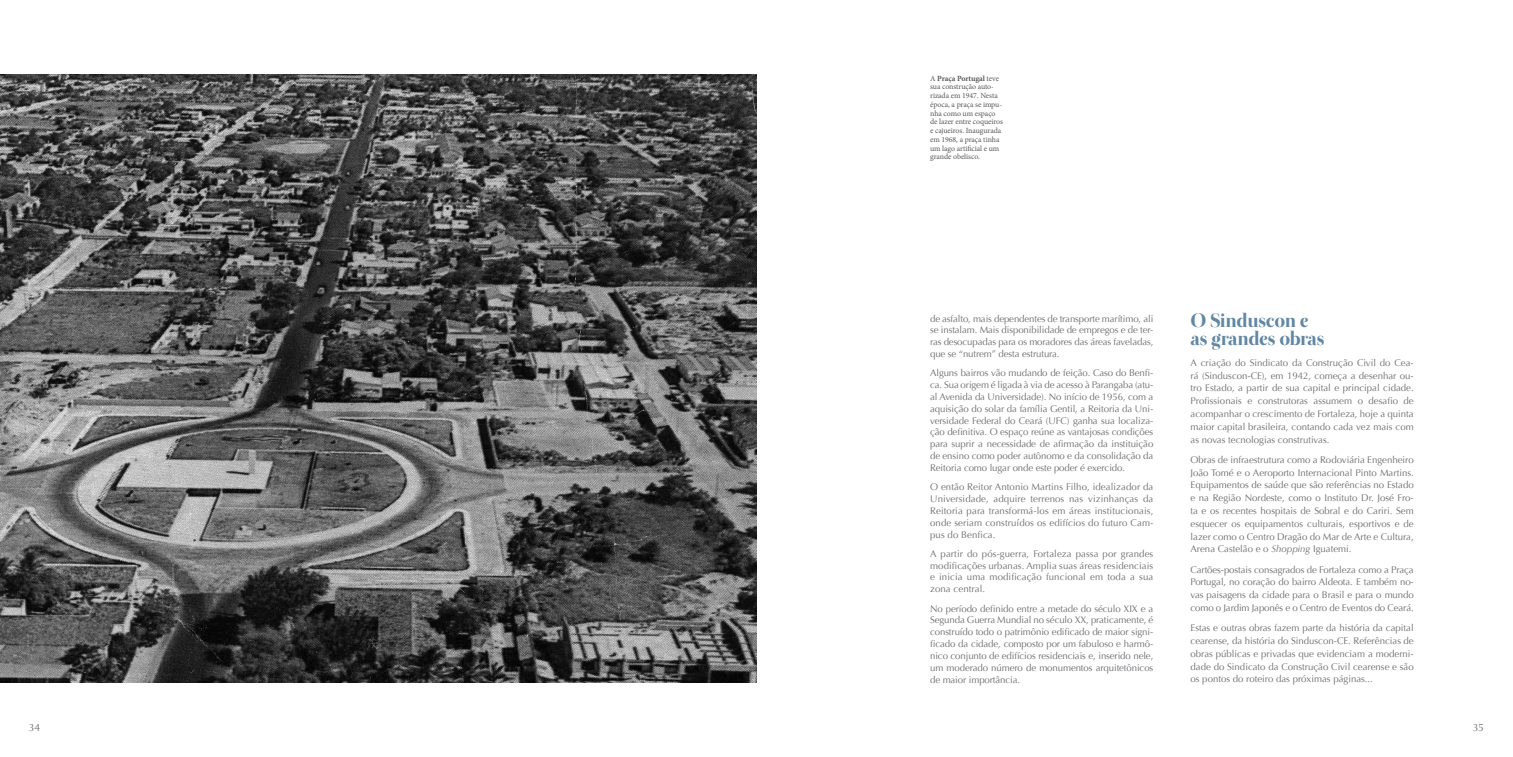
<style>
.page{position:relative;width:1513px;height:757px;background:#fff}
.page>*{position:absolute;margin:0;border:0;box-sizing:border-box;transform-origin:0 0}
.t1{font:19.25px/18.5px "Otama ep";letter-spacing:-.025em;color:#6187a3}
.t2{font:10.5px "Optima";color:#6d6e71}
.t3{font:9.62px/11.8px "Optima";color:#6d6e71;text-align:justify}
.t4{font:7.88px/8.8px "Minion Pro";letter-spacing:-.01em;color:#58595b}
.s1{font-weight:700}
.s2{font-style:italic}
</style>
<div class="page">
<img style="left:0;top:75px;width:756px;height:607px">
<p class="t4" style="left:930px;top:74px;width:74px">A <span class="s1">Praça Portugal</span> teve sua construção auto&shy;rizada em 1947. Nesta época, a praça se impu&shy;nha como um espaço de lazer entre coqueiros e cajueiros. Inaugurada em 1968, a praça tinha um lago artificial e um grande obelisco.</p>
<p class="t3" style="left:930px;top:312px;width:225px">de asfalto, mais dependentes de transporte marítimo, ali se instalam. Mais disponibilidade de empregos e de ter&shy;ras desocupadas para os moradores das áreas faveladas, que se “nutrem” desta estrutura.</p>
<p class="t3" style="left:930px;top:367px;width:225px">Alguns bairros vão mudando de feição. Caso do Benfi&shy;ca. Sua origem é ligada à via de acesso à Parangaba (atu&shy;al Avenida da Universidade). No início de 1956, com a aquisição do solar da família Gentil, a Reitoria da Uni&shy;versidade Federal do Ceará (UFC) ganha sua localiza&shy;ção definitiva. O espaço reúne as vantajosas condições para suprir a necessidade de afirmação da instituição de ensino como poder autônomo e da consolidação da Reitoria como lugar onde este poder é exercido.</p>
<p class="t3" style="left:930px;top:481px;width:225px">O então Reitor Antonio Martins Filho, idealizador da Universidade, adquire terrenos nas vizinhanças da Reitoria para transformá-los em áreas institucionais, onde seriam construídos os edifícios do futuro Cam&shy;pus do Benfica.</p>
<p class="t3" style="left:930px;top:547px;width:225px">A partir do pós-guerra, Fortaleza passa por grandes modificações urbanas. Amplia suas áreas residenciais e inicia uma modificação funcional em toda a sua zona central.</p>
<p class="t3" style="left:930px;top:602px;width:225px">No período definido entre a metade do século XIX e a Segunda Guerra Mundial no século XX, praticamente, é construído todo o patrimônio edificado de maior signi&shy;ficado da cidade, composto por um fabuloso e harmô&shy;nico conjunto de edifícios residenciais e, inserido nele, um moderado número de monumentos arquitetônicos de maior importância.</p>
<h1 class="t1" style="left:1191px;top:311px;width:136px">O Sinduscon e as grandes obras</h1>
<p class="t3" style="left:1191px;top:356px;width:225px;line-height:12.8px">A criação do Sindicato da Construção Civil do Cea&shy;rá (Sinduscon-CE), em 1942, começa a desenhar ou&shy;tro Estado, a partir de sua capital e principal cidade.<br>Profissionais e construtoras assumem o desafio de acompanhar o crescimento de Fortaleza, hoje a quinta maior capital brasileira, contando cada vez mais com as novas tecnologias construtivas.</p>
<p class="t3" style="left:1191px;top:453px;width:225px;line-height:12.8px">Obras de infraestrutura como a Rodoviária Engenheiro João Tomé e o Aeroporto Internacional Pinto Martins.<br>Equipamentos de saúde que são referências no Estado e na Região Nordeste, como o Instituto Dr. José Fro&shy;ta e os recentes hospitais de Sobral e do Cariri. Sem esquecer os equipamentos culturais, esportivos e de lazer como o Centro Dragão do Mar de Arte e Cultura, Arena Castelão e o <span class="s2">Shopping</span> Iguatemi.</p>
<p class="t3" style="left:1191px;top:563px;width:225px;line-height:12.8px">Cartões-postais consagrados de Fortaleza como a Praça Portugal, no coração do bairro Aldeota. E também no&shy;vas paisagens da cidade para o Brasil e para o mundo como o Jardim Japonês e o Centro de Eventos do Ceará.</p>
<p class="t3" style="left:1191px;top:621px;width:225px;line-height:12.8px">Estas e outras obras fazem parte da história da capital cearense, da história do Sinduscon-CE. Referências de obras públicas e privadas que evidenciam a moderni&shy;dade do Sindicato da Construção Civil cearense e são os pontos do roteiro das próximas páginas...</p>
<p class="t2" style="left:29px;top:721px;width:13px">34</p>
<p class="t2" style="left:1473px;top:721px;width:13px">35</p>
</div>
